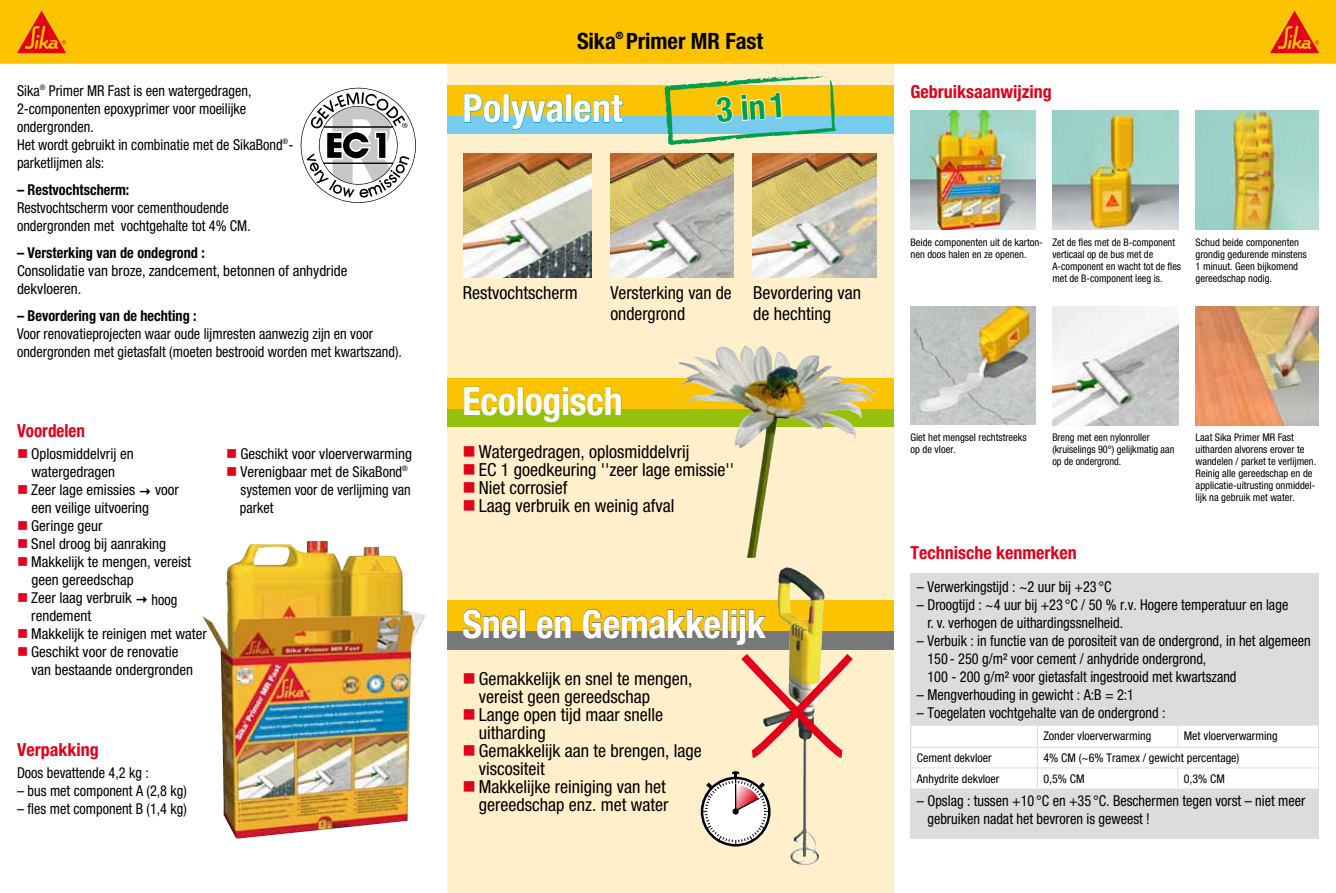
<style>
.page{position:relative;width:1336px;height:893px;background:#fff}
.page>*{position:absolute;margin:0;border:0;box-sizing:border-box;transform-origin:0 0}
.t1{font:700 condensed 39px "Helvetica Neue LT Pro";letter-spacing:-.005em;color:#fff}
.t2{font:700 condensed 34.5px "Helvetica Neue LT Std";color:#009f4d}
.t3{font:700 condensed 22.5px "Helvetica Neue LT Std";letter-spacing:-.005em;color:#000}
.t4{font:condensed 18px/18px "Helvetica Neue LT Pro";color:#000}
.t5{font:700 condensed 18px "Helvetica Neue LT Pro";color:#e2001a}
.t6{font:700 condensed 18px "Helvetica Neue LT Pro";color:#e2001a;scale:.95 1}
.t7{font:condensed 15px/18px "Helvetica Neue LT Pro";color:#000;scale:.95 1}
.t8{font:condensed 15px/18px "Helvetica Neue LT Pro";color:#000}
.t9{font:700 condensed 15px "Helvetica Neue LT Pro";color:#000;scale:.95 1}
.t10{font:condensed 15px "Helvetica Neue LT Std";color:#000;scale:.95 1}
.t11{font:condensed 12px "Helvetica Neue LT Pro";color:#000}
.t12{font:condensed 10.5px/12px "Helvetica Neue LT Pro";color:#000}
.t13{font:700 condensed 10.2px "Helvetica Neue LT Std";color:#000}
.s1{color:#e2001a}
</style>
<div class="page">
<div style="left:446px;top:64px;width:447px;height:829px;background:#ffefca"></div>
<div style="left:0;top:0;width:1335px;height:64px;background:#fcc400"></div>
<svg style="left:17px;top:11px;width:49px;height:42px;background:#f1770a"></svg>
<svg style="left:1269px;top:11px;width:49px;height:42px;background:#f17709"></svg>
<img style="left:202px;top:541px;width:223px;height:297px">
<svg style="left:446px;top:408px;width:447px;height:19px;background:#9db82e"></svg>
<img style="left:446px;top:378px;width:447px;height:30px">
<div style="left:446px;top:631px;width:447px;height:19px;background:#77787a"></div>
<div style="left:446px;top:601px;width:447px;height:30px;background:#fcc400"></div>
<div style="left:446px;top:115px;width:447px;height:19px;background:#76cbef"></div>
<div style="left:446px;top:85px;width:447px;height:30px;background:#fcc400"></div>
<img style="left:777px;top:567px;width:9px;height:42px">
<div style="left:910px;top:573px;width:408px;height:266px;background:#dbdcdd"></div>
<svg style="left:702px;top:771px;width:67px;height:74px"></svg>
<div style="left:732px;top:808px;width:6px;height:7px;border:1px solid #000;border-radius:50%"></div>
<svg style="left:463px;top:386px;width:52px;height:30px;background:#d6c104"></svg>
<div style="left:517px;top:387px;width:6px;height:28px;border:1px solid #97bf0d"></div>
<svg style="left:525px;top:386px;width:97px;height:37px;background:#c9c106"></svg>
<svg style="left:462px;top:608px;width:56px;height:23px"></svg>
<div style="left:519px;top:609px;width:6px;height:29px;border:1px solid #77787a"></div>
<svg style="left:536px;top:615px;width:35px;height:16px"></svg>
<svg style="left:582px;top:608px;width:138px;height:23px"></svg>
<div style="left:722px;top:609px;width:6px;height:29px;border:1px solid #77787a"></div>
<svg style="left:730px;top:609px;width:123px;height:151px"></svg>
<img style="left:910px;top:111px;width:125px;height:119px">
<img style="left:1195px;top:111px;width:123px;height:119px">
<img style="left:752px;top:154px;width:124px;height:123px">
<img style="left:1052px;top:111px;width:126px;height:119px">
<img style="left:610px;top:154px;width:123px;height:123px">
<img style="left:910px;top:306px;width:125px;height:119px">
<img style="left:1052px;top:306px;width:126px;height:119px">
<img style="left:1195px;top:306px;width:123px;height:119px">
<svg style="left:300px;top:88px;width:116px;height:115px"></svg>
<hr style="left:324px;top:126px;width:68px;height:2px;background:#000">
<hr style="left:323px;top:163px;width:70px;height:1px;background:#000">
<svg style="left:662px;top:76px;width:176px;height:69px"></svg>
<img style="left:678px;top:345px;width:87px;height:112px">
<svg style="left:463px;top:94px;width:38px;height:30px"></svg>
<div style="left:503px;top:94px;width:6px;height:29px;border:1px solid #009ee0"></div>
<svg style="left:510px;top:100px;width:54px;height:30px"></svg>
<div style="left:566px;top:94px;width:6px;height:29px;border:1px solid #009ee0"></div>
<svg style="left:574px;top:95px;width:49px;height:29px"></svg>
<img style="left:463px;top:154px;width:128px;height:123px">
<div style="left:911px;top:726px;width:406px;height:62px;background:#fff"></div>
<hr style="left:910px;top:768px;width:127px;height:1px;background:#dbdcdd">
<hr style="left:1037px;top:768px;width:140px;height:1px;background:#dbdcdd">
<hr style="left:1177px;top:768px;width:140px;height:1px;background:#dbdcdd">
<p class="t7" style="left:17px;top:81px;width:292px">Sika<sup>®</sup> Primer MR Fast is een watergedragen, 2-componenten epoxyprimer voor moeilijke ondergronden.<br>Het wordt gebruikt in combinatie met de SikaBond<sup>®</sup>- parketlijmen als:</p>
<p class="t9" style="left:17px;top:180px;width:120px">– Restvochtscherm:</p>
<p class="t7" style="left:17px;top:198px;width:247px">Restvochtscherm voor cementhoudende ondergronden met vochtgehalte tot 4% CM.</p>
<p class="t9" style="left:17px;top:243px;width:199px">– Versterking van de ondegrond :</p>
<p class="t8" style="left:17px;top:261px;width:332px">Consolidatie van broze, zandcement, betonnen of anhydride dekvloeren.</p>
<p class="t9" style="left:17px;top:306px;width:191px">– Bevordering van de hechting :</p>
<p class="t7" style="left:17px;top:324px;width:406px">Voor renovatieprojecten waar oude lijmresten aanwezig zijn en voor ondergronden met gietasfalt (moeten bestrooid worden met kwartszand).</p>
<p class="t6" style="left:17px;top:420px;width:73px">Voordelen</p>
<p class="t8" style="left:17px;top:445px;width:118px;text-align:center"><span class="s1">■</span> Oplosmiddelvrij en watergedragen</p>
<p class="t8" style="left:17px;top:481px;width:120px"><span class="s1">■</span> Zeer lage emissies</p>
<p class="t8" style="left:155px;top:481px;width:25px">voor</p>
<p class="t8" style="left:31px;top:499px;width:119px">een veilige uitvoering</p>
<p class="t8" style="left:17px;top:517px;width:87px"><span class="s1">■</span> Geringe geur</p>
<p class="t8" style="left:17px;top:535px;width:150px"><span class="s1">■</span> Snel droog bij aanraking</p>
<p class="t8" style="left:31px;top:553px;width:161px;text-indent:-14px"><span class="s1">■</span> Makkelijk te mengen, vereist geen gereedschap</p>
<p class="t8" style="left:17px;top:589px;width:116px"><span class="s1">■</span> Zeer laag verbruik</p>
<p class="t10" style="left:151px;top:591px;width:29px">hoog</p>
<p class="t8" style="left:31px;top:607px;width:61px">rendement</p>
<p class="t8" style="left:17px;top:625px;width:191px"><span class="s1">■</span> Makkelijk te reinigen met water</p>
<p class="t8" style="left:31px;top:643px;width:163px;text-indent:-14px"><span class="s1">■</span> Geschikt voor de renovatie van bestaande ondergronden</p>
<p class="t8" style="left:226px;top:445px;width:187px"><span class="s1">■</span> Geschikt voor vloerverwarming</p>
<p class="t8" style="left:240px;top:463px;width:172px;text-indent:-14px"><span class="s1">■</span> Verenigbaar met de SikaBond<sup>® </sup>systemen voor de verlijming van parket</p>
<p class="t5" style="left:17px;top:738px;width:83px">Verpakking</p>
<p class="t7" style="left:17px;top:763px;width:140px">Doos bevattende 4,2 kg :</p>
<p class="t7" style="left:17px;top:781px;width:180px">– bus met component A (2,8 kg)</p>
<p class="t7" style="left:17px;top:799px;width:180px">– fles met component B (1,4 kg)</p>
<h3 class="t3" style="left:577px;top:27px;width:40px">Sika</h3>
<p class="t13" style="left:615px;top:29px;width:10px">®</p>
<h3 class="t3" style="left:626px;top:27px;width:138px">Primer MR Fast</h3>
<h1 class="t1" style="left:462px;top:85px;width:162px">Polyvalent</h1>
<h2 class="t2" style="left:714px;top:89px;width:71px;rotate:-4deg">3 in1</h2>
<p class="t4" style="left:463px;top:283px;width:116px">Restvochtscherm</p>
<p class="t4" style="left:610px;top:282px;width:123px;line-height:21px">Versterking van de ondergrond</p>
<p class="t4" style="left:753px;top:282px;width:109px;line-height:21px">Bevordering van de hechting</p>
<h1 class="t1" style="left:462px;top:377px;width:162px">Ecologisch</h1>
<p class="t4" style="left:462px;top:442px;width:228px"><span class="s1">■</span> Watergedragen, oplosmiddelvrij</p>
<p class="t4" style="left:462px;top:460px;width:273px"><span class="s1">■</span> EC 1 goedkeuring ''zeer lage emissie''</p>
<p class="t4" style="left:462px;top:478px;width:107px"><span class="s1">■</span> Niet corrosief</p>
<p class="t4" style="left:462px;top:496px;width:213px"><span class="s1">■</span> Laag verbruik en weinig afval</p>
<h1 class="t1" style="left:462px;top:600px;width:305px">Snel en Gemakkelijk</h1>
<p class="t4" style="left:479px;top:669px;width:215px;text-indent:-16px"><span class="s1">■</span> Gemakkelijk en snel te mengen, vereist geen gereedschap</p>
<p class="t4" style="left:479px;top:705px;width:186px;text-indent:-16px"><span class="s1">■</span> Lange open tijd maar snelle uitharding</p>
<p class="t4" style="left:479px;top:741px;width:224px;text-indent:-16px"><span class="s1">■</span> Gemakkelijk aan te brengen, lage viscositeit</p>
<p class="t4" style="left:462px;top:777px;width:207px;text-align:right"><span class="s1">■</span> Makkelijke reiniging van het gereedschap enz. met water</p>
<p class="t5" style="left:910px;top:81px;width:143px">Gebruiksaanwijzing</p>
<p class="t12" style="left:910px;top:236px;width:134px">Beide componenten uit de karton&shy;nen doos halen en ze openen.</p>
<p class="t12" style="left:1052px;top:236px;width:130px">Zet de fles met de B-component verticaal op de bus met de<br>A-component en wacht tot de fles met de B-component leeg is.</p>
<p class="t12" style="left:1195px;top:236px;width:113px">Schud beide componenten grondig gedurende minstens<br>1 minuut. Geen bijkomend gereedschap nodig.</p>
<p class="t12" style="left:910px;top:432px;width:118px">Giet het mengsel rechtstreeks op de vloer.</p>
<p class="t12" style="left:1052px;top:432px;width:124px">Breng met een nylonroller (kruiselings 90°) gelijkmatig aan op de ondergrond.</p>
<p class="t12" style="left:1195px;top:432px;width:122px">Laat Sika Primer MR Fast uitharden alvorens erover te wandelen / parket te verlijmen.<br>Reinig alle gereedschap en de applicatie-uitrusting onmiddel&shy;lijk na gebruik met water.</p>
<p class="t5" style="left:910px;top:541px;width:168px">Technische kenmerken</p>
<p class="t7" style="left:916px;top:578px;width:206px">– Verwerkingstijd : ~2 uur bij +23 °C</p>
<p class="t7" style="left:927px;top:596px;width:381px;text-indent:-11px">– Droogtijd : ~4 uur bij +23 °C / 50 % r.v. Hogere temperatuur en lage r. v. verhogen de uithardingssnelheid.</p>
<p class="t7" style="left:927px;top:632px;width:405px;text-indent:-11px">– Verbuik : in functie van de porositeit van de ondergrond, in het algemeen<br>150 - 250 g/m² voor cement / anhydride ondergrond,<br>100 - 200 g/m² voor gietasfalt ingestrooid met kwartszand</p>
<p class="t7" style="left:916px;top:686px;width:230px">– Mengverhouding in gewicht : A:B = 2:1</p>
<p class="t7" style="left:916px;top:704px;width:263px">– Toegelaten vochtgehalte van de ondergrond :</p>
<p class="t11" style="left:1043px;top:729px;width:109px">Zonder vloerverwarming</p>
<p class="t11" style="left:1183px;top:729px;width:95px">Met vloerverwarming</p>
<p class="t11" style="left:916px;top:751px;width:76px">Cement dekvloer</p>
<p class="t11" style="left:1043px;top:751px;width:197px">4% CM (~6% Tramex / gewicht percentage)</p>
<p class="t11" style="left:916px;top:771px;width:84px">Anhydrite dekvloer</p>
<p class="t11" style="left:1043px;top:771px;width:43px">0,5% CM</p>
<p class="t11" style="left:1183px;top:771px;width:43px">0,3% CM</p>
<p class="t7" style="left:927px;top:791px;width:399px;text-indent:-11px">– Opslag : tussen +10 °C en +35 °C. Beschermen tegen vorst – niet meer gebruiken nadat het bevroren is geweest !</p>
</div>
